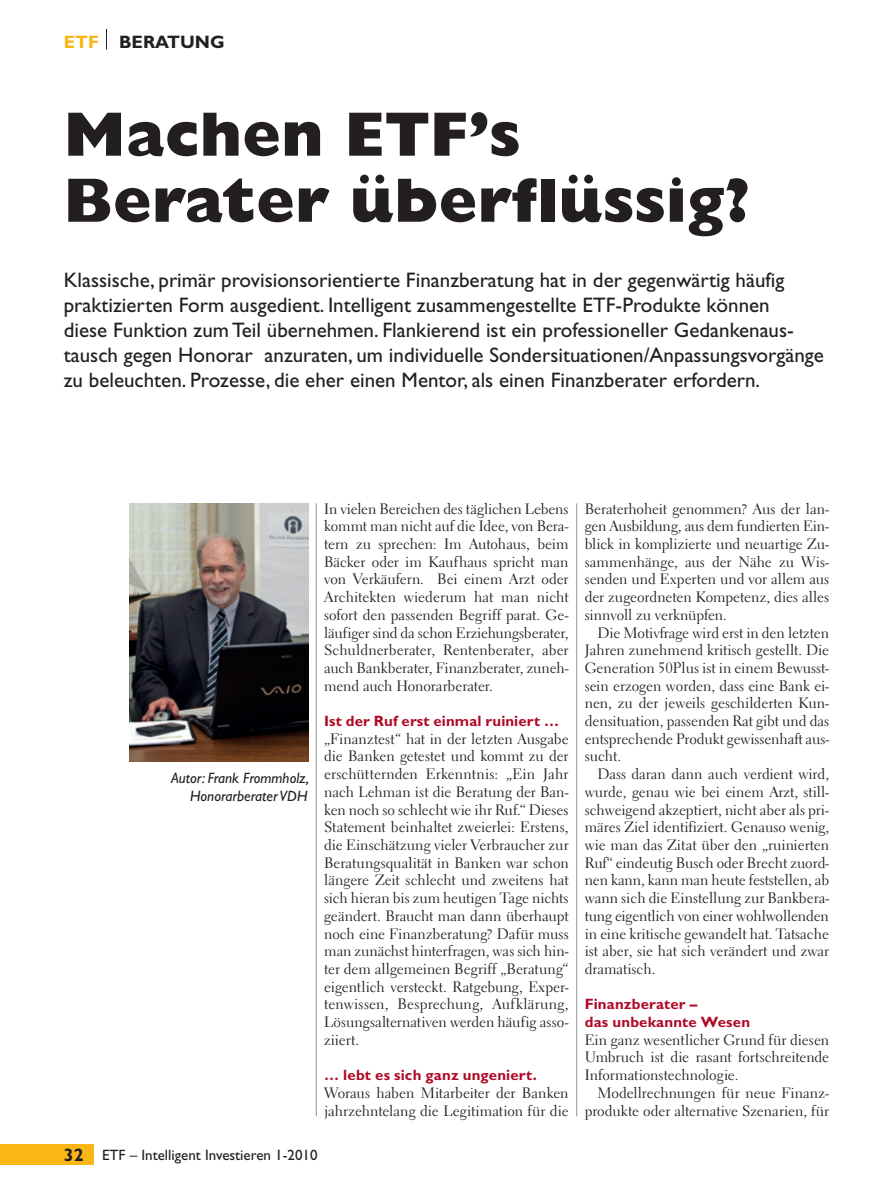
<style>
.page{position:relative;width:893px;height:1191px;background:#fff}
.page>*{position:absolute;margin:0;border:0;box-sizing:border-box;transform-origin:0 0}
.t1{font:800 63px/66px "Gill Sans";color:#231f20}
.t2{font:21px/25.2px "Gill Sans";color:#231f20}
.t3{font:700 18px "Gill Sans";color:#231f20}
.t4{font:15px/17.7px "Electra LT";color:#231f20;text-align:justify}
.t5{font:700 15px/17.7px "Gill Sans";letter-spacing:.01em;color:#b00a27}
.t6{font:italic 15px/17.7px "Gill Sans";color:#231f20;text-align:right}
.t7{font:15px "Gill Sans";color:#231f20}
.s1{color:#f9b614}
.s2{font-weight:700;font-size:18px}
</style>
<div class="page">
<svg style="left:106px;top:29px;width:1px;height:20px"></svg>
<div style="left:0;top:1144px;width:94px;height:20px;background:#f9b614"></div>
<hr style="left:316px;top:503px;width:1px;height:613px;background:#939598">
<hr style="left:576px;top:503px;width:1px;height:613px;background:#939598">
<img style="left:130px;top:504px;width:178px;height:257px">
<p class="t3" style="left:64px;top:31px;width:162px"><span class="s1">ETF</span> beratung</p>
<h1 class="t1" style="left:64px;top:101px;width:687px">Machen ETF’s<br>Berater überflüssig?</h1>
<p class="t2" style="left:64px;top:267px;width:762px">Klassische, primär provisionsorientierte Finanzberatung hat in der gegenwärtig häufig praktizierten Form ausgedient. Intelligent zusammengestellte ETF-Produkte können<br>diese Funktion zum Teil übernehmen. Flankierend ist ein professioneller Gedankenaus&shy;tausch gegen Honorar anzuraten, um individuelle Sondersituationen/Anpassungsvorgänge zu beleuchten. Prozesse, die eher einen Mentor, als einen Finanzberater erfordern.</p>
<p class="t6" style="left:171px;top:769px;width:140px">Autor: Frank Frommholz,<br>Honorarberater VDH</p>
<p class="t4" style="left:324px;top:499px;width:246px">In vielen Bereichen des täglichen Lebens kommt man nicht auf die Idee, von Bera&shy;tern zu sprechen: Im Autohaus, beim Bäcker oder im Kaufhaus spricht man von Verkäufern. Bei einem Arzt oder Architekten wiederum hat man nicht sofort den passenden Begriff parat. Ge&shy;läufiger sind da schon Erziehungsberater, Schuldnerberater, Rentenberater, aber auch Bankberater, Finanzberater, zuneh&shy;mend auch Honorarberater.</p>
<p class="t5" style="left:324px;top:712px;width:236px">Ist der Ruf erst einmal ruiniert …</p>
<p class="t4" style="left:324px;top:730px;width:246px">„Finanztest“ hat in der letzten Ausgabe die Banken getestet und kommt zu der erschütternden Erkenntnis: „Ein Jahr nach Lehman ist die Beratung der Ban&shy;ken noch so schlecht wie ihr Ruf.“ Dieses Statement beinhaltet zweierlei: Erstens, die Einschätzung vieler Verbraucher zur Beratungsqualität in Banken war schon längere Zeit schlecht und zweitens hat sich hieran bis zum heutigen Tage nichts geändert. Braucht man dann überhaupt noch eine Finanzberatung? Dafür muss man zunächst hinterfragen, was sich hin&shy;ter dem allgemeinen Begriff „Beratung“ eigentlich versteckt. Ratgebung, Exper&shy;tenwissen, Besprechung, Aufklärung, Lösungsalternativen werden häufig asso&shy;ziiert.</p>
<p class="t5" style="left:324px;top:1066px;width:214px">… lebt es sich ganz ungeniert.</p>
<p class="t4" style="left:324px;top:1084px;width:246px">Woraus haben Mitarbeiter der Banken jahrzehntelang die Legitimation für die</p>
<p class="t7" style="left:64px;top:1146px;width:255px"><span class="s2">32</span> ETF – Intelligent Investieren 1-2010</p>
<p class="t4" style="left:585px;top:499px;width:246px">Beraterhoheit genommen? Aus der lan&shy;gen Ausbildung, aus dem fundierten Ein&shy;blick in komplizierte und neuartige Zu&shy;sammenhänge, aus der Nähe zu Wis&shy;senden und Experten und vor allem aus der zugeordneten Kompetenz, dies alles sinnvoll zu verknüpfen.</p>
<p class="t4" style="left:585px;top:623px;width:246px;text-indent:13px">Die Motivfrage wird erst in den letzten Jahren zunehmend kritisch gestellt. Die Generation 50Plus ist in einem Bewusst&shy;sein erzogen worden, dass eine Bank ei&shy;nen, zu der jeweils geschilderten Kun&shy;densituation, passenden Rat gibt und das entsprechende Produkt gewissenhaft aus&shy;sucht.</p>
<p class="t4" style="left:585px;top:765px;width:246px;text-indent:13px">Dass daran dann auch verdient wird, wurde, genau wie bei einem Arzt, still&shy;schweigend akzeptiert, nicht aber als pri&shy;märes Ziel identifiziert. Genauso wenig, wie man das Zitat über den „ruinierten Ruf“ eindeutig Busch oder Brecht zuord&shy;nen kann, kann man heute feststellen, ab wann sich die Einstellung zur Bankbera&shy;tung eigentlich von einer wohlwollenden in eine kritische gewandelt hat. Tatsache ist aber, sie hat sich verändert und zwar dramatisch.</p>
<p class="t5" style="left:585px;top:995px;width:167px">Finanzberater –<br>das unbekannte Wesen</p>
<p class="t4" style="left:585px;top:1030px;width:246px">Ein ganz wesentlicher Grund für diesen Umbruch ist die rasant fortschreitende Informationstechnologie.</p>
<p class="t4" style="left:585px;top:1084px;width:246px;text-align:right">Modellrechnungen für neue Finanz&shy;produkte oder alternative Szenarien, für</p>
</div>
